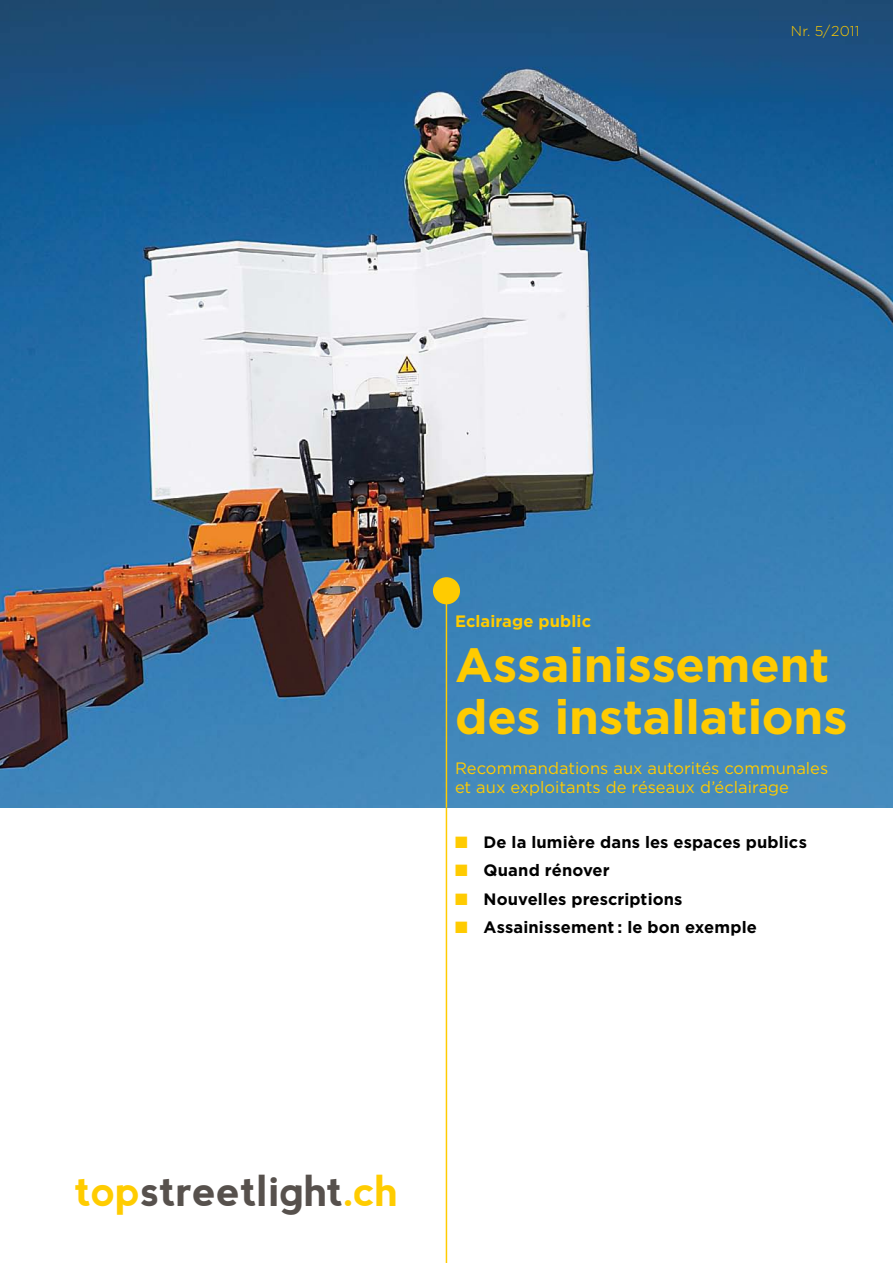
<style>
.page{position:relative;width:893px;height:1263px;background:#fff}
.page>*{position:absolute;margin:0;border:0;box-sizing:border-box;transform-origin:0 0}
.t1{font:700 48px/52.5px "Gotham";letter-spacing:-.005em;color:#ffcb01}
.t2{font:700 42.75px "nevis";color:#57514d}
.t3{font:700 16.5px/28.5px "Gotham";letter-spacing:.005em;color:#000}
.t4{font:16.5px/19.5px "Gotham";color:#ffcb01}
.t5{font:700 16.5px "Gotham";letter-spacing:.005em;color:#ffcb01}
.t6{font:300 14.25px "Gotham";letter-spacing:.015em;color:#ffcb01}
.s1{color:#fc0}
</style>
<div class="page">
<img style="left:0;top:0;width:893px;height:808px">
<div style="left:434px;top:578px;width:25px;height:26px;background:#ffcb01;border-radius:50%"></div>
<div style="left:433px;top:577px;width:27px;height:27px;border:2px solid #ffcb01;border-radius:50%"></div>
<hr style="left:446px;top:595px;width:1px;height:212px;background:#ffcb01">
<hr style="left:446px;top:807px;width:1px;height:456px;background:#ffcb01">
<p class="t6" style="left:791px;top:22px;width:70px">Nr. 5/2011</p>
<p class="t5" style="left:455px;top:610px;width:138px">Eclairage public</p>
<h1 class="t1" style="left:455px;top:638px;width:394px">Assainissement des installations</h1>
<p class="t4" style="left:455px;top:757px;width:375px">Recommandations aux autorités communales et aux exploitants de réseaux d’éclairage</p>
<p class="t3" style="left:483px;top:828px;width:325px">De la lumière dans les espaces publics<br>Quand rénover<br>Nouvelles prescriptions<br>Assainissement : le bon exemple</p>
<h2 class="t2" style="left:75px;top:1166px;width:324px"><span class="s1">top</span>streetlight<span class="s1">.ch</span></h2>
</div>
